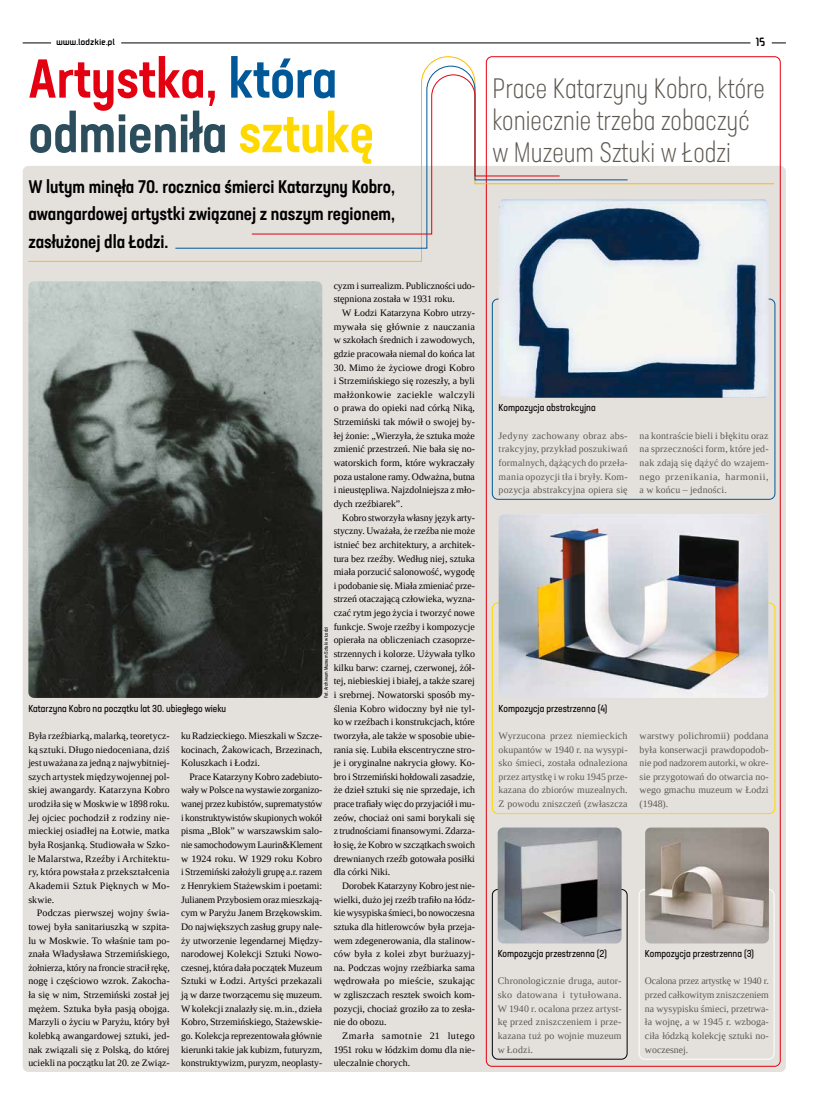
<style>
.page{position:relative;width:820px;height:1106px;background:#fff}
.page>*{position:absolute;margin:0;border:0;box-sizing:border-box;transform-origin:0 0}
.t1{font:500 condensed 54px/54.5px "Neusa Next Std";color:#e30010}
.t2{font:300 28px/32px "Neusa Next Std Compact";color:#5e5750}
.t3{font:500 condensed 18px/27.3px "Neusa Next Std";color:#000;text-align:justify}
.t4{font:12px "lodzer";color:#000}
.t5{font:condensed 10px "Neusa Next Std";color:#000}
.t6{font:9.8px/13.6px "Tinos";color:#000;text-align:justify}
.t7{font:9.8px/13.6px "Tinos";color:#5e5750;text-align:justify}
.t8{font:9px "lodzer";color:#000}
.t9{font:condensed 5px "Neusa Next Std";color:#000}
.s1{color:#005898}
.s2{color:#2c4e5c}
.s3{color:#ffd800}
</style>
<div class="page">
<hr style="left:23px;top:43px;width:762px;height:1px;background:#000">
<hr style="left:51px;top:40px;width:70px;height:4px;background:#fff">
<div style="left:750px;top:39px;width:21px;height:7px;background:#fff"></div>
<div style="left:23px;top:166px;width:762px;height:905px;background:#e4e1dd;border-radius:6px"></div>
<img style="left:28px;top:281px;width:294px;height:417px">
<svg style="left:28px;top:56px;width:746px;height:206px"></svg>
<svg style="left:174px;top:65px;width:454px;height:184px"></svg>
<svg style="left:251px;top:74px;width:309px;height:161px"></svg>
<div style="left:491px;top:298px;width:284px;height:202px;border:1px solid #005898;border-radius:6px"></div>
<div style="left:491px;top:602px;width:284px;height:212px;border:1px solid #ffd800;border-radius:6px"></div>
<div style="left:491px;top:889px;width:136px;height:170px;border:1px solid #000;border-radius:6px"></div>
<div style="left:638px;top:889px;width:136px;height:170px;border:1px solid #fff;border-radius:6px"></div>
<img style="left:498px;top:199px;width:270px;height:199px">
<img style="left:498px;top:514px;width:270px;height:184px">
<img style="left:497px;top:827px;width:124px;height:116px">
<img style="left:645px;top:827px;width:123px;height:116px">
<p class="t8" style="left:57px;top:37px;width:60px">www.lodzkie.pl</p>
<p class="t4" style="left:755px;top:35px;width:11px">15</p>
<h2 class="t2" style="left:492px;top:72px;width:274px">Prace Katarzyny Kobro, które koniecznie trzeba zobaczyć w Muzeum Sztuki w Łodzi</h2>
<h1 class="t1" style="left:28px;top:51px;width:347px">Artystka, <span class="s1">która </span><span class="s2">odmieniła</span> <span class="s3">sztukę</span></h1>
<h3 class="t3" style="left:28px;top:173px;width:368px">W lutym minęła 70. rocznica śmierci Katarzyny Kobro, awangardowej artystki związanej z naszym regionem, zasłużonej dla Łodzi.</h3>
<p class="t6" style="left:333px;top:278px;width:143px">cyzm i surrealizm. Publiczności udo&shy;stępniona została w 1931 roku.</p>
<p class="t6" style="left:333px;top:306px;width:143px;text-indent:9px">W Łodzi Katarzyna Kobro utrzy&shy;mywała się głównie z nauczania w szkołach średnich i zawodowych, gdzie pracowała niemal do końca lat</p>
<p class="t6" style="left:333px;top:360px;width:143px">30. Mimo że życiowe drogi Kobro i Strzemińskiego się rozeszły, a byli małżonkowie zaciekle walczyli o prawa do opieki nad córką Niką, Strzemiński tak mówił o swojej by&shy;łej żonie: „Wierzyła, że sztuka może zmienić przestrzeń. Nie bała się no&shy;watorskich form, które wykraczały poza ustalone ramy. Odważna, butna i nieustępliwa. Najzdolniejsza z mło&shy;dych rzeźbiarek”.</p>
<p class="t6" style="left:333px;top:510px;width:143px;text-indent:9px">Kobro stworzyła własny język arty&shy;styczny. Uważała, że rzeźba nie może istnieć bez architektury, a architek&shy;tura bez rzeźby. Według niej, sztuka miała porzucić salonowość, wygodę i podobanie się. Miała zmieniać prze&shy;strzeń otaczającą człowieka, wyzna&shy;czać rytm jego życia i tworzyć nowe funkcje. Swoje rzeźby i kompozycje opierała na obliczeniach czasoprze&shy;strzennych i kolorze. Używała tylko kilku barw: czarnej, czerwonej, żół&shy;tej, niebieskiej i białej, a także szarej i srebrnej. Nowatorski sposób my&shy;ślenia Kobro widoczny był nie tyl&shy;ko w rzeźbach i konstrukcjach, które tworzyła, ale także w sposobie ubie&shy;rania się. Lubiła ekscentryczne stro&shy;je i oryginalne nakrycia głowy. Ko&shy;bro i Strzemiński hołdowali zasadzie, że dzieł sztuki się nie sprzedaje, ich prace trafiały więc do przyjaciół i mu&shy;zeów, chociaż oni sami borykali się z trudnościami finansowymi. Zdarza&shy;ło się, że Kobro w szczątkach swoich drewnianych rzeźb gotowała posiłki dla córki Niki.</p>
<p class="t6" style="left:333px;top:878px;width:143px;text-indent:9px">Dorobek Katarzyny Kobro jest nie&shy;wielki, dużo jej rzeźb trafiło na łódz&shy;kie wysypiska śmieci, bo nowoczesna sztuka dla hitlerowców była przeja&shy;wem zdegenerowania, dla stalinow&shy;ców była z kolei zbyt burżuazyj&shy;na. Podczas wojny rzeźbiarka sama wędrowała po mieście, szukając w zgliszczach resztek swoich kom&shy;pozycji, chociaż groziło za to zesła&shy;nie do obozu.</p>
<p class="t6" style="left:333px;top:1028px;width:143px;text-indent:9px">Zmarła samotnie 21 lutego 1951 roku w łódzkim domu dla nie&shy;uleczalnie chorych.</p>
<p class="t9" style="left:323px;top:698px;width:72px;rotate:-90deg">Fot. Archiwum Muzeum Sztuki w Łodzi</p>
<p class="t5" style="left:28px;top:702px;width:199px">Katarzyna Kobro na początku lat 30. ubiegłego wieku</p>
<p class="t6" style="left:28px;top:728px;width:143px">Była rzeźbiarką, malarką, teoretycz&shy;ką sztuki. Długo niedoceniana, dziś jest uważana za jedną z najwybitniej&shy;szych artystek międzywojennej pol&shy;skiej awangardy. Katarzyna Kobro urodziła się w Moskwie w 1898 roku.<br>Jej ojciec pochodził z rodziny nie&shy;mieckiej osiadłej na Łotwie, matka była Rosjanką. Studiowała w Szko&shy;le Malarstwa, Rzeźby i Architektu&shy;ry, która powstała z przekształcenia Akademii Sztuk Pięknych w Mo&shy;skwie.</p>
<p class="t6" style="left:28px;top:906px;width:143px;text-indent:9px">Podczas pierwszej wojny świa&shy;towej była sanitariuszką w szpita&shy;lu w Moskwie. To właśnie tam po&shy;znała Władysława Strzemińskiego, żołnierza, który na froncie stracił rękę, nogę i częściowo wzrok. Zakocha&shy;ła się w nim, Strzemiński został jej mężem. Sztuka była pasją obojga.<br>Marzyli o życiu w Paryżu, który był kolebką awangardowej sztuki, jed&shy;nak związali się z Polską, do której uciekli na początku lat 20. ze Związ-</p>
<p class="t6" style="left:181px;top:728px;width:143px">ku Radzieckiego. Mieszkali w Szcze&shy;kocinach, Żakowicach, Brzezinach, Koluszkach i Łodzi.</p>
<p class="t6" style="left:181px;top:769px;width:143px;text-indent:9px">Prace Katarzyny Kobro zadebiuto&shy;wały w Polsce na wystawie zorganizo&shy;wanej przez kubistów, suprematystów i konstruktywistów skupionych wokół pisma „Blok” w warszawskim salo&shy;nie samochodowym Laurin&amp;Klement w 1924 roku. W 1929 roku Kobro i Strzemiński założyli grupę a.r. razem z Henrykiem Stażewskim i poetami:<br>Julianem Przybosiem oraz mieszkają&shy;cym w Paryżu Janem Brzękowskim.<br>Do największych zasług grupy nale&shy;ży utworzenie legendarnej Między&shy;narodowej Kolekcji Sztuki Nowo&shy;czesnej, która dała początek Muzeum Sztuki w Łodzi. Artyści przekazali ją w darze tworzącemu się muzeum.<br>W kolekcji znalazły się. m.in., dzieła Kobro, Strzemińskiego, Stażewskie&shy;go. Kolekcja reprezentowała głównie kierunki takie jak kubizm, futuryzm, konstruktywizm, puryzm, neoplasty-</p>
<p class="t5" style="left:498px;top:402px;width:99px">Kompozycja abstrakcyjna</p>
<p class="t7" style="left:498px;top:428px;width:130px">Jedyny zachowany obraz abs&shy;trakcyjny, przykład poszukiwań formalnych, dążących do przeła&shy;mania opozycji tła i bryły. Kom&shy;pozycja abstrakcyjna opiera się</p>
<p class="t7" style="left:639px;top:428px;width:130px">na kontraście bieli i błękitu oraz na sprzeczności form, które jed&shy;nak zdają się dążyć do wzajem&shy;nego przenikania, harmonii, a w końcu – jedności.</p>
<p class="t5" style="left:498px;top:702px;width:110px">Kompozycja przestrzenna (4)</p>
<p class="t7" style="left:498px;top:728px;width:130px">Wyrzucona przez niemieckich okupantów w 1940 r. na wysypi&shy;sko śmieci, została odnaleziona przez artystkę i w roku 1945 prze&shy;kazana do zbiorów muzealnych.<br>Z powodu zniszczeń (zwłaszcza</p>
<p class="t7" style="left:639px;top:728px;width:130px">warstwy polichromii) poddana była konserwacji prawdopodob&shy;nie pod nadzorem autorki, w okre&shy;sie przygotowań do otwarcia no&shy;wego gmachu muzeum w Łodzi (1948).</p>
<p class="t5" style="left:497px;top:947px;width:111px">Kompozycja przestrzenna (2)</p>
<p class="t7" style="left:497px;top:974px;width:125px">Chronologicznie druga, autor&shy;sko datowana i tytułowana.<br>W 1940 r. ocalona przez artyst&shy;kę przed zniszczeniem i prze&shy;kazana tuż po wojnie muzeum w Łodzi.</p>
<p class="t5" style="left:644px;top:947px;width:111px">Kompozycja przestrzenna (3)</p>
<p class="t7" style="left:644px;top:974px;width:125px">Ocalona przez artystkę w 1940 r. przed całkowitym zniszczeniem na wysypisku śmieci, przetrwa&shy;ła wojnę, a w 1945 r. wzboga&shy;ciła łódzką kolekcję sztuki no&shy;woczesnej.</p>
</div>
